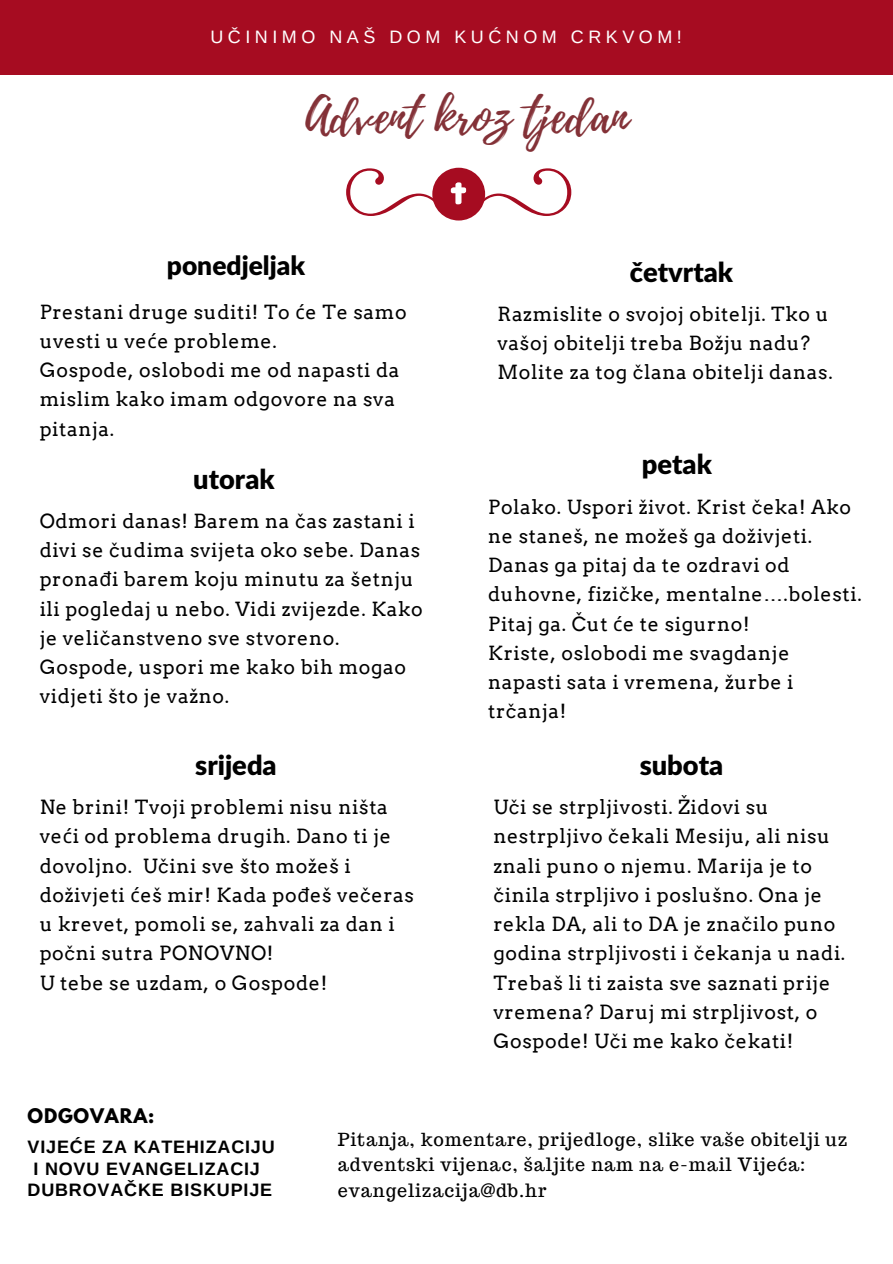
<style>
.page{position:relative;width:893px;height:1264px;background:#fff}
.page>*{position:absolute;margin:0;border:0;box-sizing:border-box;transform-origin:0 0}
.t1{font:48px "Playlist Script";color:#72141b}
.t2{font:900 27.3px "Lato Latin";color:#000}
.t3{font:900 27.15px "Lato Latin";color:#000}
.t4{font:900 26.4px "Lato Latin";color:#000}
.t5{font:19.5px/29.2px "Arvo";letter-spacing:.035em;color:#000}
.t6{font:18px/25.5px "Trocchi";letter-spacing:.05em;color:#000}
.t7{font:700 18px/21.3px "Arimo";letter-spacing:.045em;color:#000;text-align:center}
.t8{font:18px "Arimo";letter-spacing:.25em;color:#fff}
.t9{font:700 17.85px "League Spartan";letter-spacing:.045em;color:#000}
.s1{font-family:"Noto Sans"}
</style>
<div class="page">
<div style="left:0;top:0;width:892px;height:74px;background:#a60c21"></div>
<svg style="left:477px;top:168px;width:94px;height:48px"></svg>
<svg style="left:346px;top:168px;width:94px;height:48px"></svg>
<div style="left:432px;top:168px;width:53px;height:52px;background:#a60c21;border-radius:50%"></div>
<svg style="left:451px;top:182px;width:15px;height:22px"></svg>
<p class="t8" style="left:210px;top:26px;width:473px">UČINIMO NAŠ DOM KUĆNOM CRKVOM!</p>
<h1 class="t1" style="left:305px;top:82px;width:324px">Advent kroz tjedan</h1>
<h3 class="t4" style="left:167px;top:254px;width:140px">ponedjeljak</h3>
<p class="t5" style="left:40px;top:297px;width:368px">Prestani druge suditi! To <span class="s1">ć</span>e Te samo uvesti u ve<span class="s1">ć</span>e probleme.<br>Gospode, oslobodi me od napasti da mislim kako imam odgovore na sva pitanja.</p>
<h3 class="t3" style="left:193px;top:467px;width:83px">utorak</h3>
<p class="t5" style="left:40px;top:506px;width:384px">Odmori danas! Barem na čas zastani i divi se čudima svijeta oko sebe. Danas prona<span class="s1">đ</span>i barem koju minutu za šetnju ili pogledaj u nebo. Vidi zvijezde. Kako je veličanstveno sve stvoreno.<br>Gospode, uspori me kako bih mogao vidjeti što je važno.</p>
<h3 class="t3" style="left:195px;top:753px;width:83px">srijeda</h3>
<p class="t5" style="left:40px;top:792px;width:376px">Ne brini! Tvoji problemi nisu ništa ve<span class="s1">ć</span>i od problema drugih. Dano ti je dovoljno. Učini sve što možeš i doživjeti <span class="s1">ć</span>eš mir! Kada po<span class="s1">đ</span>eš večeras u krevet, pomoli se, zahvali za dan i počni sutra PONOVNO!<br>U tebe se uzdam, o Gospode!</p>
<p class="t9" style="left:28px;top:1107px;width:128px">ODGOVARA:</p>
<h2 class="t2" style="left:629px;top:260px;width:105px">četvrtak</h2>
<p class="t5" style="left:497px;top:299px;width:337px">Razmislite o svojoj obitelji. Tko u vašoj obitelji treba Božju nadu?<br>Molite za tog člana obitelji danas.</p>
<h2 class="t2" style="left:641px;top:452px;width:72px">petak</h2>
<p class="t5" style="left:488px;top:492px;width:375px">Polako. Uspori život. Krist čeka! Ako ne staneš, ne možeš ga doživjeti.<br>Danas ga pitaj da te ozdravi od duhovne, fizičke, mentalne….bolesti.<br>Pitaj ga. Čut <span class="s1">ć</span>e te sigurno!<br>Kriste, oslobodi me svagdanje napasti sata i vremena, žurbe i trčanja!</p>
<h3 class="t3" style="left:639px;top:753px;width:85px">subota</h3>
<p class="t5" style="left:493px;top:792px;width:353px">Uči se strpljivosti. Židovi su nestrpljivo čekali Mesiju, ali nisu znali puno o njemu. Marija je to činila strpljivo i poslušno. Ona je rekla DA, ali to DA je značilo puno godina strpljivosti i čekanja u nadi.<br>Trebaš li ti zaista sve saznati prije vremena? Daruj mi strpljivost, o Gospode! Uči me kako čekati!</p>
<p class="t7" style="left:28px;top:1136px;width:249px">VIJEĆE ZA KATEHIZACIJU<br>I NOVU EVANGELIZACIJ<br>DUBROVAČKE BISKUPIJE</p>
<p class="t6" style="left:338px;top:1126px;width:511px">Pitanja, komentare, prijedloge, slike vaše obitelji uz adventski vijenac, šaljite nam na e-mail Vijeća: evangelizacija@db.hr</p>
</div>
